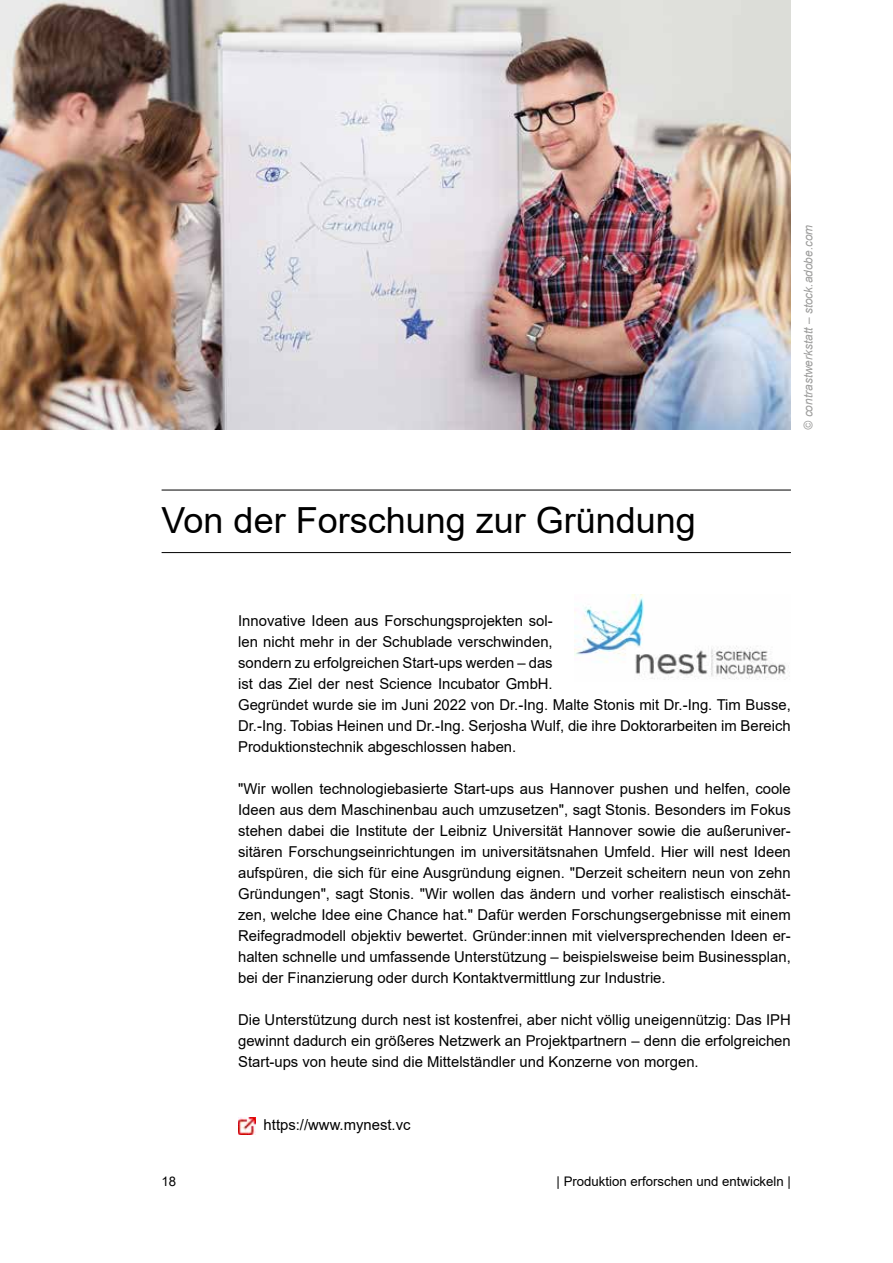
<style>
.page{position:relative;width:893px;height:1263px;background:#fff}
.page>*{position:absolute;margin:0;border:0;box-sizing:border-box;transform-origin:0 0}
.t1{font:36px "Arial";color:#000}
.t2{font:15px/21px "Arial";color:#000;text-align:justify}
.t3{font:13.2px "Arial";color:#000}
.t4{font:italic 12px "Arial";color:#9d9d9c}
</style>
<div class="page">
<hr style="left:162px;top:490px;width:629px;height:1px;background:#000">
<hr style="left:162px;top:552px;width:629px;height:1px;background:#000">
<img style="left:0;top:0;width:791px;height:429px">
<img style="left:574px;top:594px;width:216px;height:86px">
<img style="left:238px;top:1117px;width:17px;height:17px">
<p class="t4" style="left:800px;top:429px;width:206px;rotate:-90deg">© contrastwerkstatt – stock.adobe.com</p>
<h1 class="t1" style="left:162px;top:495px;width:536px">Von der Forschung zur Gründung</h1>
<p class="t2" style="left:238px;top:610px;width:554px;text-align:left">Innovative Ideen aus Forschungsprojekten sol-<br>len nicht mehr in der Schublade verschwinden,<br>sondern zu erfolgreichen Start-ups werden – das<br>ist das Ziel der nest Science Incubator GmbH.<br>Gegründet wurde sie im Juni 2022 von Dr.-Ing. Malte Stonis mit Dr.-Ing. Tim Busse, Dr.-Ing. Tobias Heinen und Dr.-Ing. Serjosha Wulf, die ihre Doktorarbeiten im Bereich Produktionstechnik abgeschlossen haben.</p>
<p class="t2" style="left:238px;top:778px;width:554px">"Wir wollen technologiebasierte Start-ups aus Hannover pushen und helfen, coole Ideen aus dem Maschinenbau auch umzusetzen", sagt Stonis. Besonders im Fokus stehen dabei die Institute der Leibniz Universität Hannover sowie die außeruniver&shy;sitären Forschungseinrichtungen im universitätsnahen Umfeld. Hier will nest Ideen aufspüren, die sich für eine Ausgründung eignen. "Derzeit scheitern neun von zehn Gründungen", sagt Stonis. "Wir wollen das ändern und vorher realistisch einschät&shy;zen, welche Idee eine Chance hat." Dafür werden Forschungsergebnisse mit einem Reifegradmodell objektiv bewertet. Gründer:innen mit vielversprechenden Ideen er&shy;halten schnelle und umfassende Unterstützung – beispielsweise beim Businessplan, bei der Finanzierung oder durch Kontaktvermittlung zur Industrie.</p>
<p class="t2" style="left:238px;top:1009px;width:554px">Die Unterstützung durch nest ist kostenfrei, aber nicht völlig uneigennützig: Das IPH gewinnt dadurch ein größeres Netzwerk an Projektpartnern – denn die erfolgreichen Start-ups von heute sind die Mittelständler und Konzerne von morgen.</p>
<p class="t2" style="left:264px;top:1114px;width:148px">https://www.mynest.vc</p>
<p class="t3" style="left:162px;top:1172px;width:16px">18</p>
<p class="t3" style="left:557px;top:1172px;width:236px">| Produktion erforschen und entwickeln |</p>
</div>
